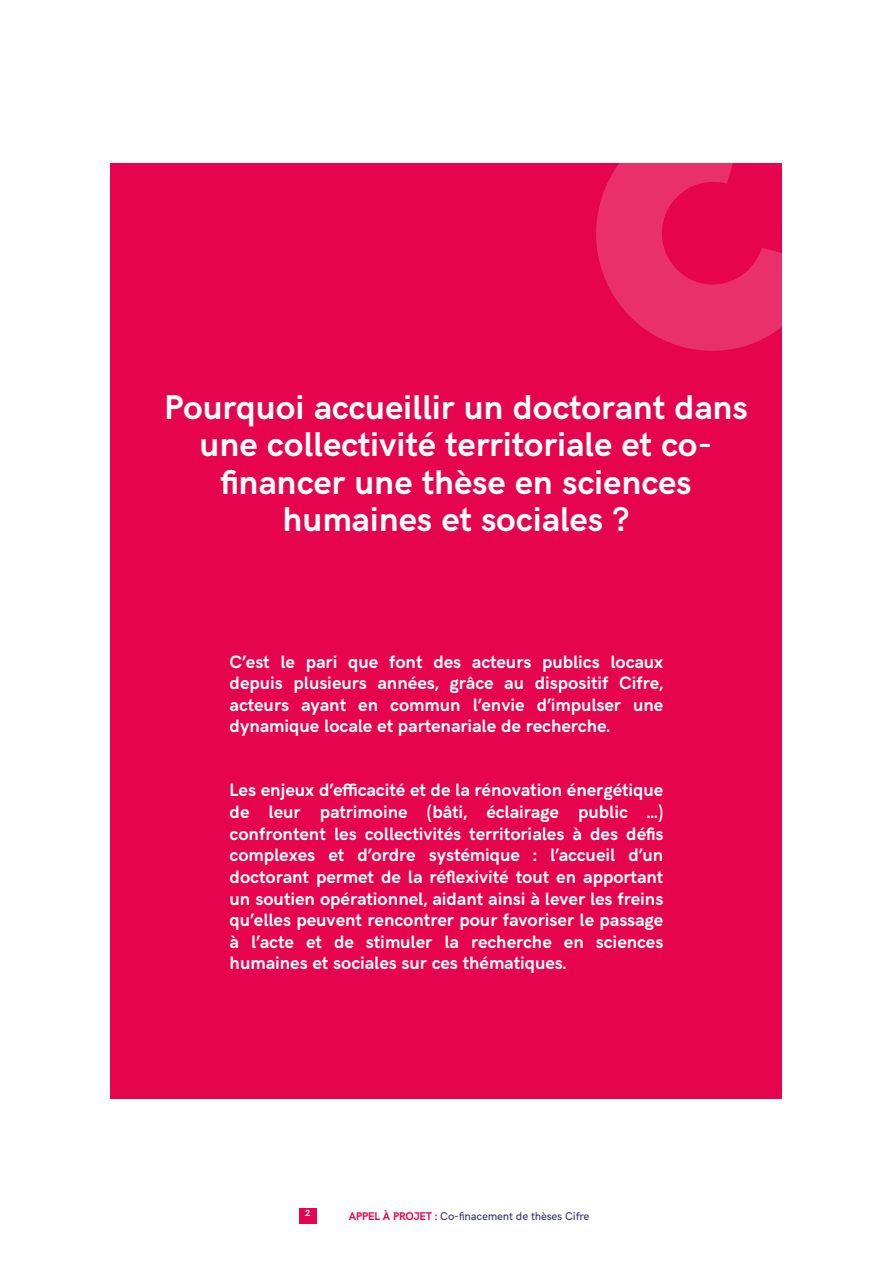
<style>
.page{position:relative;width:893px;height:1263px;background:#fff}
.page>*{position:absolute;margin:0;border:0;box-sizing:border-box;transform-origin:0 0}
.t1{font:700 34.5px/37.5px "HK Grotesk";color:#fff;text-align:center}
.t2{font:700 18px/21.6px "HK Grotesk";color:#fff;text-align:justify}
.t3{font:500 11.25px "HK Grotesk";letter-spacing:-.01em;color:#3a396f}
.t4{font:700 9px "HK Grotesk";color:#fff}
.s1{font-weight:700;color:#e5044d}
</style>
<div class="page">
<div style="left:111px;top:164px;width:671px;height:935px;background:#e5044d"></div>
<svg style="left:586px;top:163px;width:196px;height:188px;fill:#e9306c"></svg>
<div style="left:299px;top:1208px;width:17px;height:15px;background:#e5044d"></div>
<h1 class="t1" style="left:164px;top:393px;width:585px">Pourquoi accueillir un doctorant dans une collectivité territoriale et co&shy;financer une thèse en sciences humaines et sociales ?</h1>
<p class="t2" style="left:230px;top:653px;width:435px">C’est le pari que font des acteurs publics locaux depuis plusieurs années, grâce au dispositif Cifre, acteurs ayant en commun l’envie d’impulser une dynamique locale et partenariale de recherche.</p>
<p class="t2" style="left:230px;top:782px;width:435px">Les enjeux d’efficacité et de la rénovation énergétique de leur patrimoine (bâti, éclairage public ...) confrontent les collectivités territoriales à des défis complexes et d’ordre systémique : l’accueil d’un doctorant permet de la réflexivité tout en apportant un soutien opérationnel, aidant ainsi à lever les freins qu’elles peuvent rencontrer pour favoriser le passage à l’acte et de stimuler la recherche en sciences humaines et sociales sur ces thématiques.</p>
<p class="t4" style="left:305px;top:1210px;width:7px">2</p>
<p class="t3" style="left:349px;top:1212px;width:242px"><span class="s1">APPEL À PROJET :</span> Co-finacement de thèses Cifre</p>
</div>
